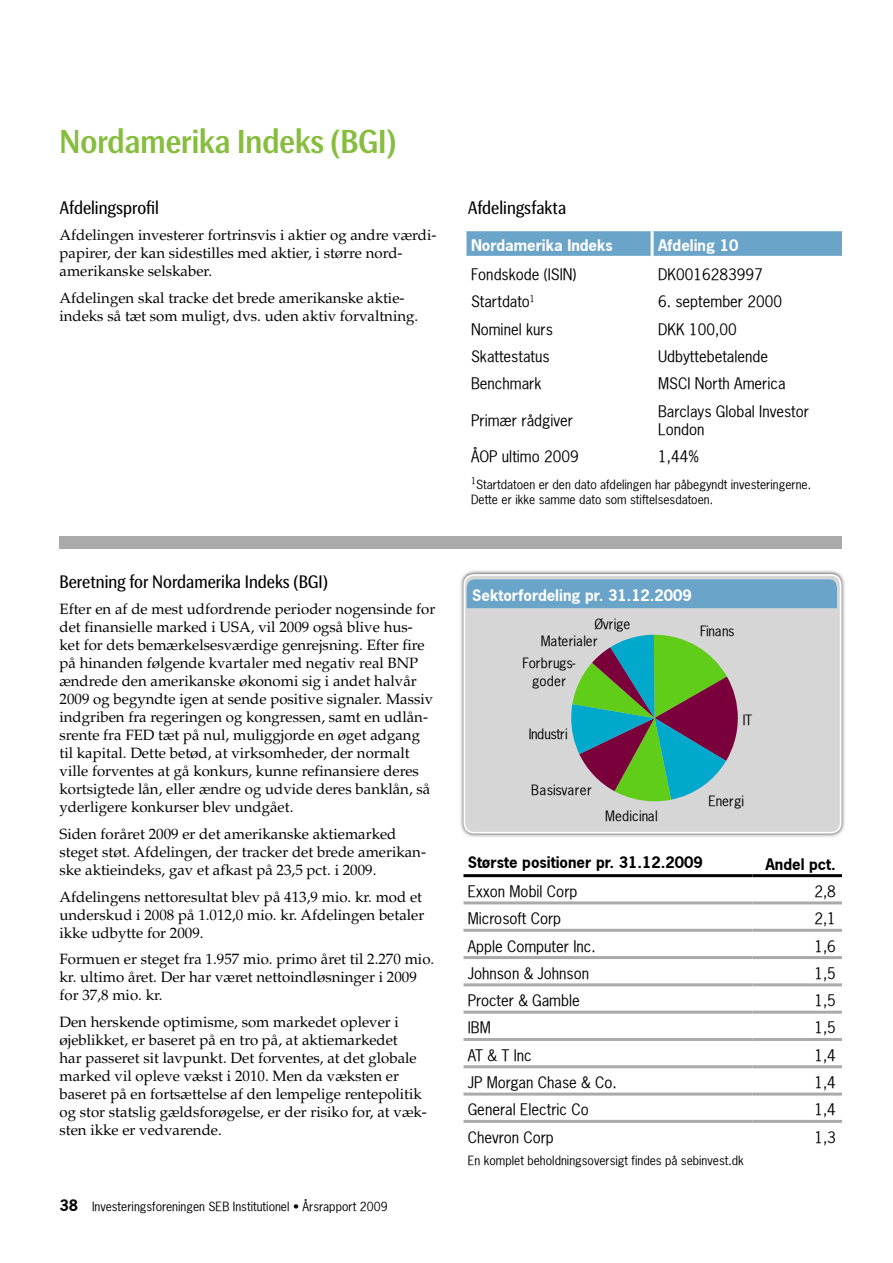
<style>
.page{position:relative;width:893px;height:1263px;background:#fff}
.page>*{position:absolute;margin:0;border:0;box-sizing:border-box;transform-origin:0 0}
.t1{font:500 33px "SEB Basic";color:#86bd3d}
.t2{font:18px "SEB Basic";color:#000}
.t3{font:15px/18px "Palatino";color:#000}
.t4{font:15px/18px "News Gothic";color:#000}
.t5{font:700 15px "News Gothic";color:#fff}
.t6{font:700 15px "News Gothic";color:#000}
.t7{font:13.35px "News Gothic";letter-spacing:-.01em;color:#000}
.t8{font:13.35px "News Gothic";letter-spacing:.015em;color:#000}
.t9{font:13.35px/18.3px "News Gothic";letter-spacing:.01em;color:#000;text-align:center}
.t10{font:12px/14.4px "News Gothic";color:#000}
.s1{font-weight:700;font-size:15px}
</style>
<div class="page">
<div style="left:459px;top:569px;width:387px;height:269px;background:#000;opacity:.75"></div>
<div style="left:464px;top:575px;width:377px;height:258px;background:#d6d6d6;border-radius:10px"></div>
<div style="left:463px;top:574px;width:378px;height:259px;border:2px solid #fff;border-radius:10px"></div>
<div style="left:467px;top:579px;width:370px;height:29px;background:#6aa4c9"></div>
<svg style="left:571px;top:635px;width:167px;height:166px"></svg>
<div style="left:60px;top:536px;width:782px;height:13px;background:#aaa"></div>
<svg style="left:463px;top:877px;width:379px;height:219px"></svg>
<hr style="left:463px;top:901px;width:290px;height:3px;background:#aaa">
<hr style="left:753px;top:901px;width:89px;height:3px;background:#aaa">
<hr style="left:463px;top:929px;width:290px;height:3px;background:#aaa">
<hr style="left:753px;top:929px;width:89px;height:3px;background:#aaa">
<hr style="left:463px;top:956px;width:290px;height:3px;background:#aaa">
<hr style="left:753px;top:956px;width:89px;height:3px;background:#aaa">
<hr style="left:463px;top:983px;width:290px;height:3px;background:#aaa">
<hr style="left:753px;top:983px;width:89px;height:3px;background:#aaa">
<hr style="left:463px;top:1011px;width:290px;height:3px;background:#aaa">
<hr style="left:753px;top:1011px;width:89px;height:3px;background:#aaa">
<hr style="left:463px;top:1038px;width:290px;height:3px;background:#aaa">
<hr style="left:753px;top:1038px;width:89px;height:3px;background:#aaa">
<hr style="left:463px;top:1065px;width:290px;height:3px;background:#aaa">
<hr style="left:753px;top:1065px;width:89px;height:3px;background:#aaa">
<hr style="left:463px;top:1092px;width:290px;height:3px;background:#aaa">
<hr style="left:753px;top:1092px;width:89px;height:3px;background:#aaa">
<hr style="left:463px;top:1120px;width:290px;height:3px;background:#aaa">
<hr style="left:753px;top:1120px;width:89px;height:3px;background:#aaa">
<hr style="left:463px;top:874px;width:290px;height:3px;background:#000">
<hr style="left:753px;top:874px;width:89px;height:3px;background:#000">
<svg style="left:466px;top:231px;width:376px;height:25px;background:#6ca5c9"></svg>
<hr style="left:651px;top:231px;width:3px;height:25px;background:#fff">
<h1 class="t1" style="left:60px;top:123px;width:338px">Nordamerika Indeks (BGI)</h1>
<p class="t2" style="left:60px;top:197px;width:101px">Afdelingsprofil</p>
<p class="t3" style="left:60px;top:226px;width:378px">Afdelingen investerer fortrinsvis i aktier og andre værdi&shy;papirer, der kan sidestilles med aktier, i større nord&shy;amerikanske selskaber.</p>
<p class="t3" style="left:60px;top:289px;width:360px">Afdelingen skal tracke det brede amerikanske aktie&shy;indeks så tæt som muligt, dvs. uden aktiv forvaltning.</p>
<p class="t2" style="left:60px;top:571px;width:270px">Beretning for Nordamerika Indeks (BGI)</p>
<p class="t3" style="left:60px;top:601px;width:377px">Efter en af de mest udfordrende perioder nogensinde for det finansielle marked i USA, vil 2009 også blive hus&shy;ket for dets bemærkelsesværdige genrejsning. Efter fire på hinanden følgende kvartaler med negativ real BNP ændrede den amerikanske økonomi sig i andet halvår 2009 og begyndte igen at sende positive signaler. Massiv indgriben fra regeringen og kongressen, samt en udlån&shy;srente fra FED tæt på nul, muliggjorde en øget adgang til kapital. Dette betød, at virksomheder, der normalt ville forventes at gå konkurs, kunne refinansiere deres kortsigtede lån, eller ændre og udvide deres banklån, så yderligere konkurser blev undgået.</p>
<p class="t3" style="left:60px;top:825px;width:368px">Siden foråret 2009 er det amerikanske aktiemarked steget støt. Afdelingen, der tracker det brede amerikan&shy;ske aktieindeks, gav et afkast på 23,5 pct. i 2009.</p>
<p class="t3" style="left:60px;top:888px;width:366px">Afdelingens nettoresultat blev på 413,9 mio. kr. mod et underskud i 2008 på 1.012,0 mio. kr. Afdelingen betaler ikke udbytte for 2009.</p>
<p class="t3" style="left:60px;top:950px;width:376px">Formuen er steget fra 1.957 mio. primo året til 2.270 mio. kr. ultimo året. Der har været nettoindløsninger i 2009 for 37,8 mio. kr.</p>
<p class="t3" style="left:60px;top:1013px;width:369px">Den herskende optimisme, som markedet oplever i øjeblikket, er baseret på en tro på, at aktiemarkedet<br>har passeret sit lavpunkt. Det forventes, at det globale marked vil opleve vækst i 2010. Men da væksten er baseret på en fortsættelse af den lempelige rentepolitik og stor statslig gældsforøgelse, er der risiko for, at væk&shy;sten ikke er vedvarende.</p>
<p class="t10" style="left:60px;top:1199px;width:330px"><span class="s1">38</span> Investeringsforeningen SEB Institutionel • Årsrapport 2009</p>
<p class="t2" style="left:468px;top:197px;width:100px">Afdelingsfakta</p>
<p class="t5" style="left:471px;top:236px;width:143px">Nordamerika Indeks</p>
<p class="t5" style="left:658px;top:236px;width:82px">Afdeling 10</p>
<p class="t4" style="left:471px;top:265px;width:107px">Fondskode (ISIN)</p>
<p class="t4" style="left:658px;top:265px;width:106px">DK0016283997</p>
<p class="t4" style="left:471px;top:293px;width:66px">Startdato<sup>1</sup></p>
<p class="t4" style="left:658px;top:293px;width:125px">6. september 2000</p>
<p class="t4" style="left:471px;top:320px;width:83px">Nominel kurs</p>
<p class="t4" style="left:658px;top:320px;width:80px">DKK 100,00</p>
<p class="t4" style="left:471px;top:347px;width:80px">Skattestatus</p>
<p class="t4" style="left:658px;top:347px;width:112px">Udbyttebetalende</p>
<p class="t4" style="left:471px;top:375px;width:72px">Benchmark</p>
<p class="t4" style="left:658px;top:375px;width:129px">MSCI North America</p>
<p class="t4" style="left:471px;top:411px;width:104px">Primær rådgiver</p>
<p class="t4" style="left:658px;top:402px;width:152px">Barclays Global Investor<br>London</p>
<p class="t4" style="left:471px;top:447px;width:109px">ÅOP ultimo 2009</p>
<p class="t4" style="left:658px;top:447px;width:42px">1,44%</p>
<p class="t10" style="left:471px;top:477px;width:342px"><sup>1</sup>Startdatoen er den dato afdelingen har påbegyndt investeringerne.<br>Dette er ikke samme dato som stiftelsesdatoen.</p>
<p class="t5" style="left:472px;top:585px;width:221px">Sektorfordeling pr. 31.12.2009</p>
<p class="t7" style="left:594px;top:615px;width:38px">Øvrige</p>
<p class="t8" style="left:541px;top:632px;width:58px">Materialer</p>
<p class="t9" style="left:523px;top:653px;width:54px">Forbrugs&shy;goder</p>
<p class="t7" style="left:700px;top:622px;width:36px">Finans</p>
<p class="t7" style="left:529px;top:726px;width:41px">Industri</p>
<p class="t7" style="left:743px;top:711px;width:11px">IT</p>
<p class="t8" style="left:531px;top:782px;width:62px">Basisvarer</p>
<p class="t7" style="left:605px;top:807px;width:54px">Medicinal</p>
<p class="t7" style="left:709px;top:792px;width:37px">Energi</p>
<p class="t6" style="left:468px;top:852px;width:237px">Største positioner pr. 31.12.2009</p>
<p class="t6" style="left:765px;top:854px;width:72px">Andel pct.</p>
<p class="t4" style="left:468px;top:882px;width:111px">Exxon Mobil Corp</p>
<p class="t4" style="left:814px;top:882px;width:23px">2,8</p>
<p class="t4" style="left:468px;top:909px;width:95px">Microsoft Corp</p>
<p class="t4" style="left:814px;top:909px;width:23px">2,1</p>
<p class="t4" style="left:468px;top:937px;width:129px">Apple Computer Inc.</p>
<p class="t4" style="left:814px;top:937px;width:23px">1,6</p>
<p class="t4" style="left:468px;top:964px;width:123px">Johnson &amp; Johnson</p>
<p class="t4" style="left:814px;top:964px;width:23px">1,5</p>
<p class="t4" style="left:468px;top:991px;width:114px">Procter &amp; Gamble</p>
<p class="t4" style="left:814px;top:991px;width:23px">1,5</p>
<p class="t4" style="left:468px;top:1019px;width:25px">IBM</p>
<p class="t4" style="left:814px;top:1019px;width:23px">1,5</p>
<p class="t4" style="left:468px;top:1046px;width:65px">AT &amp; T Inc</p>
<p class="t4" style="left:814px;top:1046px;width:23px">1,4</p>
<p class="t4" style="left:468px;top:1073px;width:150px">JP Morgan Chase &amp; Co.</p>
<p class="t4" style="left:814px;top:1073px;width:23px">1,4</p>
<p class="t4" style="left:468px;top:1100px;width:123px">General Electric Co</p>
<p class="t4" style="left:814px;top:1100px;width:23px">1,4</p>
<p class="t4" style="left:468px;top:1128px;width:88px">Chevron Corp</p>
<p class="t4" style="left:814px;top:1128px;width:23px">1,3</p>
<p class="t10" style="left:468px;top:1153px;width:278px">En komplet beholdningsoversigt findes på sebinvest.dk</p>
</div>
